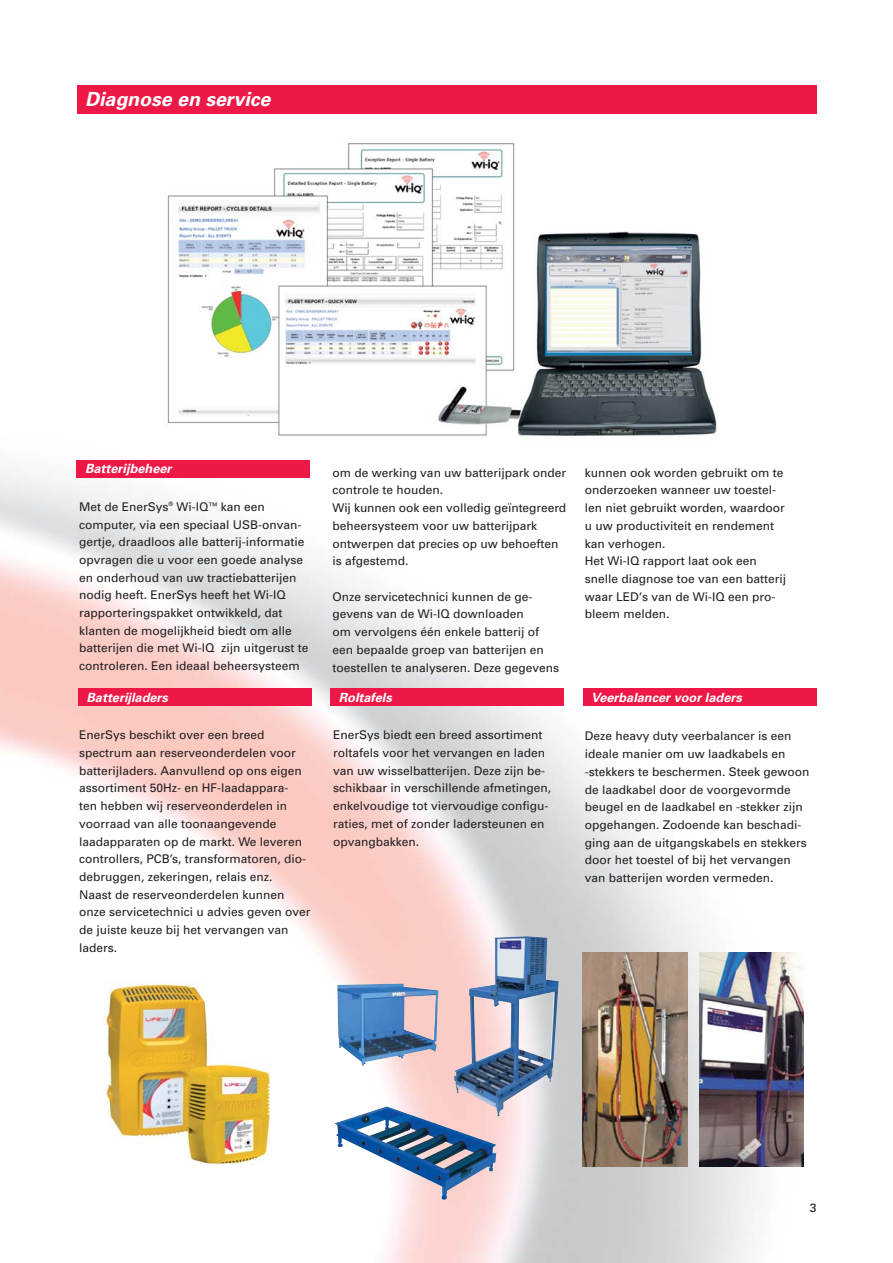
<style>
.page{position:relative;width:893px;height:1263px;background:#fff}
.page>*{position:absolute;margin:0;border:0;box-sizing:border-box;transform-origin:0 0}
.t1{font:italic 700 19.5px "Univers";color:#fff}
.t2{font:italic 700 12.75px "Univers";color:#fff}
.t3{font:12px/17.7px "Univers";color:#231f20}
.s1{font-size:9px}
</style>
<div class="page">
<div style="left:77px;top:85px;width:739px;height:28px;background:#ed1846"></div>
<img style="left:0;top:460px;width:817px;height:803px">
<img style="left:103px;top:982px;width:169px;height:188px">
<img style="left:334px;top:1106px;width:162px;height:94px">
<img style="left:454px;top:936px;width:105px;height:180px">
<img style="left:337px;top:983px;width:101px;height:83px">
<div style="left:77px;top:460px;width:233px;height:17px;background:#ed1846"></div>
<img style="left:167px;top:143px;width:550px;height:293px">
<div style="left:330px;top:689px;width:234px;height:17px;background:#ed1846"></div>
<div style="left:583px;top:689px;width:233px;height:17px;background:#ed1846"></div>
<div style="left:78px;top:689px;width:234px;height:17px;background:#ed1846"></div>
<img style="left:583px;top:952px;width:105px;height:215px">
<img style="left:699px;top:952px;width:105px;height:215px">
<p class="t1" style="left:85px;top:92px;width:187px">Diagnose en service</p>
<p class="t2" style="left:85px;top:464px;width:88px">Batterijbeheer</p>
<p class="t3" style="left:79px;top:499px;width:231px">Met de EnerSys<sup>®</sup> Wi-IQ<span class="s1">™</span> kan een computer, via een speciaal USB-onvan&shy;gertje, draadloos alle batterij-informatie opvragen die u voor een goede analyse en onderhoud van uw tractiebatterijen nodig heeft. EnerSys heeft het Wi-IQ rapporteringspakket ontwikkeld, dat klanten de mogelijkheid biedt om alle batterijen die met Wi-IQ zijn uitgerust te controleren. Een ideaal beheersysteem</p>
<p class="t3" style="left:332px;top:465px;width:235px">om de werking van uw batterijpark onder controle te houden.<br>Wij kunnen ook een volledig geïntegreerd beheersysteem voor uw batterijpark ontwerpen dat precies op uw behoeften is afgestemd.</p>
<p class="t3" style="left:332px;top:589px;width:228px">Onze servicetechnici kunnen de ge&shy;gevens van de Wi-IQ downloaden<br>om vervolgens één enkele batterij of een bepaalde groep van batterijen en toestellen te analyseren. Deze gegevens</p>
<p class="t3" style="left:585px;top:465px;width:203px">kunnen ook worden gebruikt om te onderzoeken wanneer uw toestel&shy;len niet gebruikt worden, waardoor u uw productiviteit en rendement kan verhogen.<br>Het Wi-IQ rapport laat ook een snelle diagnose toe van een batterij waar LED‘s van de Wi-IQ een pro&shy;bleem melden.</p>
<p class="t2" style="left:86px;top:692px;width:83px">Batterijladers</p>
<p class="t2" style="left:339px;top:692px;width:55px">Roltafels</p>
<p class="t2" style="left:591px;top:692px;width:152px">Veerbalancer voor laders</p>
<p class="t3" style="left:79px;top:727px;width:233px">EnerSys beschikt over een breed spectrum aan reserveonderdelen voor batterijladers. Aanvullend op ons eigen assortiment 50Hz- en HF-laadappara-<br>ten hebben wij reserveonderdelen in voorraad van alle toonaangevende laadapparaten op de markt. We leveren controllers, PCB’s, transformatoren, dio&shy;debruggen, zekeringen, relais enz.<br>Naast de reserveonderdelen kunnen onze servicetechnici u advies geven over de juiste keuze bij het vervangen van laders.</p>
<p class="t3" style="left:333px;top:727px;width:220px">EnerSys biedt een breed assortiment roltafels voor het vervangen en laden van uw wisselbatterijen. Deze zijn be&shy;schikbaar in verschillende afmetingen, enkelvoudige tot viervoudige configu&shy;raties, met of zonder ladersteunen en opvangbakken.</p>
<p class="t3" style="left:585px;top:728px;width:226px">Deze heavy duty veerbalancer is een ideale manier om uw laadkabels en -stekkers te beschermen. Steek gewoon de laadkabel door de voorgevormde beugel en de laadkabel en -stekker zijn opgehangen. Zodoende kan beschadi&shy;ging aan de uitgangskabels en stekkers door het toestel of bij het vervangen van batterijen worden vermeden.</p>
<p class="t3" style="left:810px;top:1200px;width:8px">3</p>
</div>
